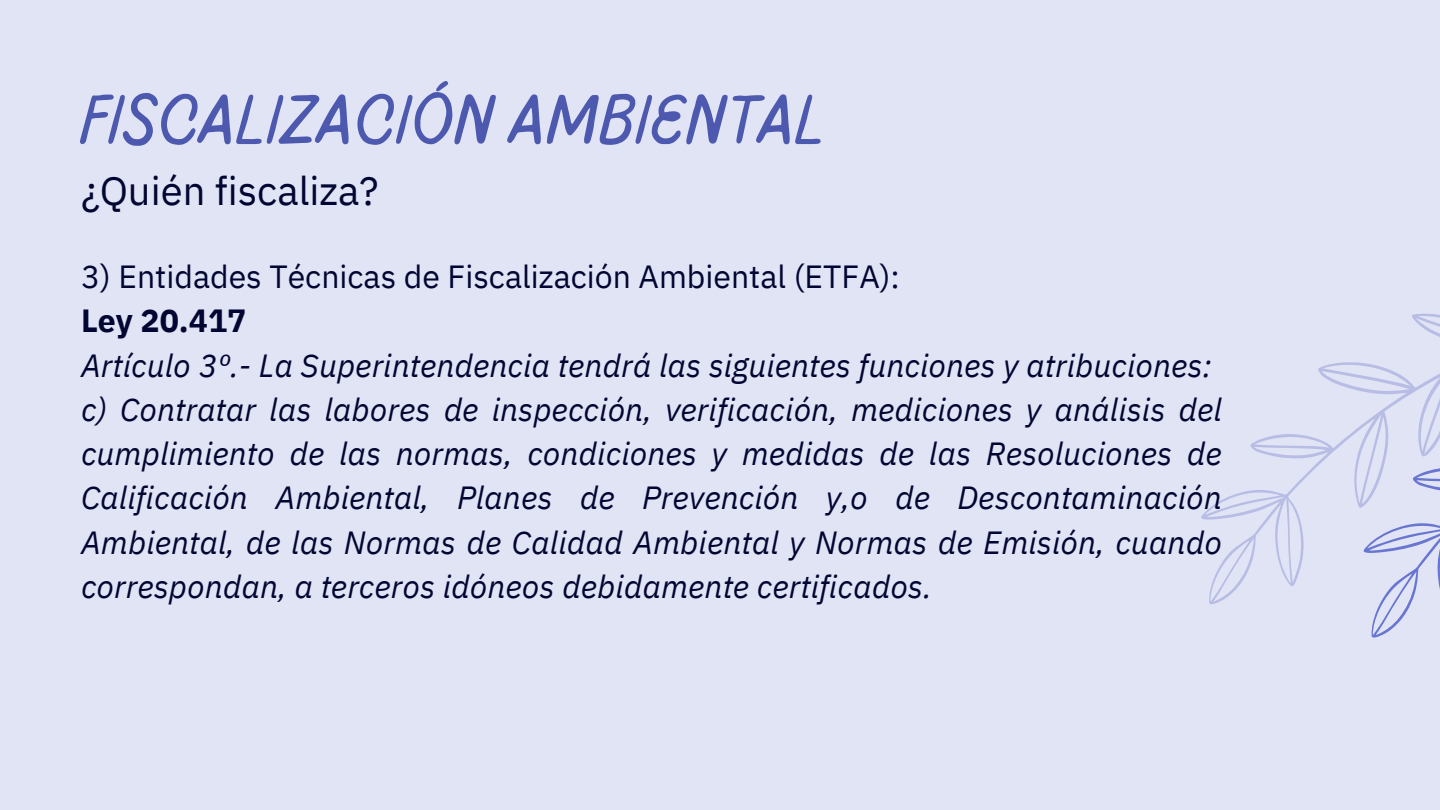
<style>
.page{position:relative;width:1440px;height:810px;background:#e1e4f4}
.page>*{position:absolute;margin:0;border:0;box-sizing:border-box;transform-origin:0 0}
.t1{font:100 71.5px "Pluma";color:#4c59af}
.t2{font:40px "IBM Plex Sans";color:#020632}
.t3{font:italic 32px/44.2px "IBM Plex Sans";color:#020632;text-align:justify}
.t4{font:32px "IBM Plex Sans";color:#020632}
.t5{font:700 32px "IBM Plex Sans";color:#020632}
</style>
<div class="page">
<svg style="left:1201px;top:313px;width:239px;height:291px"></svg>
<svg style="left:1359px;top:337px;width:81px;height:301px"></svg>
<h1 class="t1" style="left:81px;top:87px;width:747px">FISCALIZACIÓN AMBIENTAL</h1>
<h2 class="t2" style="left:81px;top:164px;width:299px">¿Quién fiscaliza?</h2>
<p class="t4" style="left:81px;top:255px;width:820px">3) Entidades Técnicas de Fiscalización Ambiental (ETFA):</p>
<p class="t5" style="left:81px;top:300px;width:167px">Ley 20.417</p>
<p class="t3" style="left:81px;top:343px;width:1132px">Artículo 3º.- La Superintendencia tendrá las siguientes funciones y atribuciones:</p>
<p class="t3" style="left:81px;top:387px;width:1142px">c) Contratar las labores de inspección, verificación, mediciones y análisis del cumplimiento de las normas, condiciones y medidas de las Resoluciones de Calificación Ambiental, Planes de Prevención y,o de Descontaminación Ambiental, de las Normas de Calidad Ambiental y Normas de Emisión, cuando correspondan, a terceros idóneos debidamente certificados.</p>
</div>
